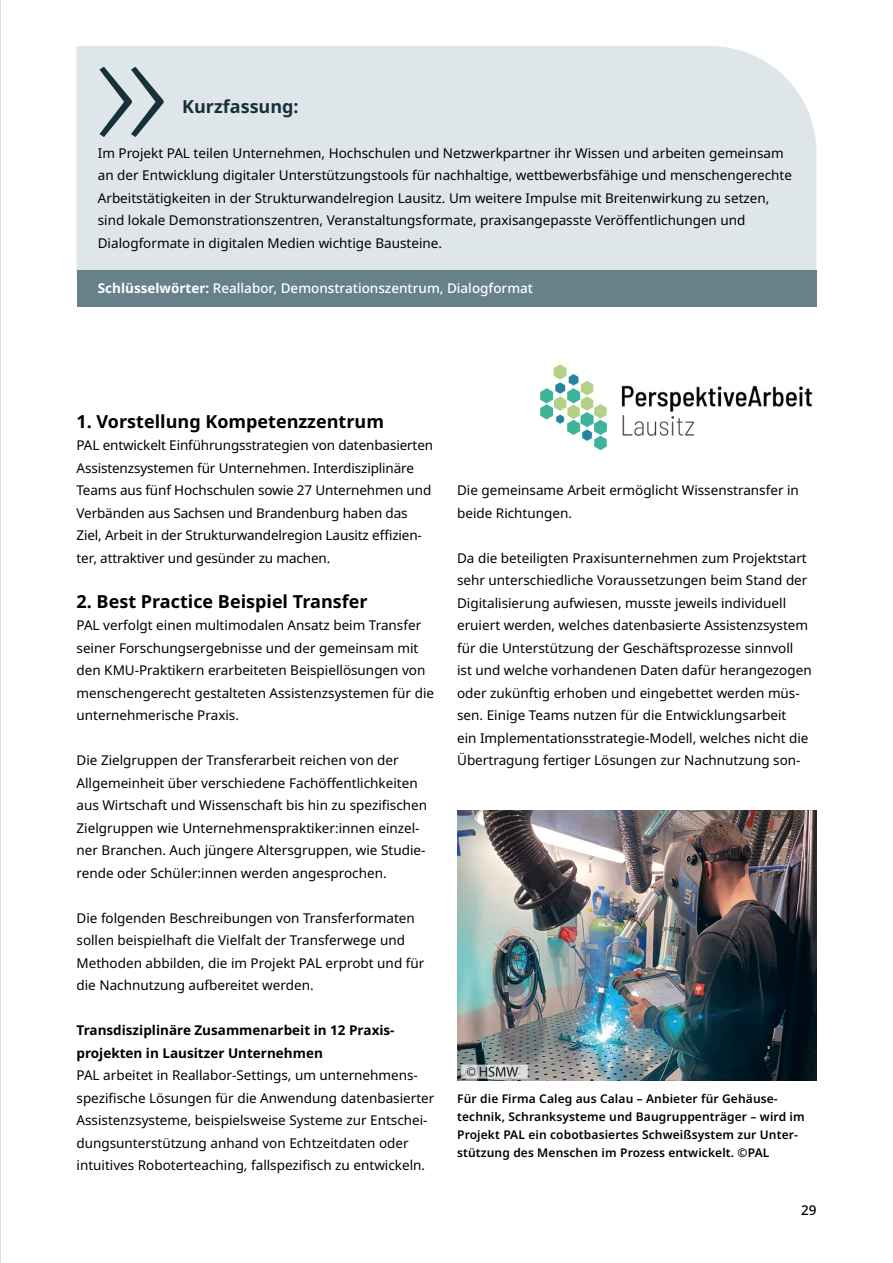
<style>
.page{position:relative;width:893px;height:1263px;background:#fff}
.page>*{position:absolute;margin:0;border:0;box-sizing:border-box;transform-origin:0 0}
.H1_Headline{font:200 180px "Noto Sans";color:#17313a}
.h2_Zwischenüberschriften{font:700 18px "Noto Sans";color:#000}
.h2_Zwischenüberschriften-2{font:700 18px "Noto Sans";color:#17313a}
.p_fliesstext_mit_Abstand{font:13.5px/22.5px "Noto Sans";color:#000}
.h2_Zwischenüberschriften-3{font:13.5px/22.5px "Noto Sans";letter-spacing:-.01em;color:#000}
.p_fliesstext_mit_Abstand-2{font:700 13.5px/22.5px "Noto Sans";color:#000}
.p_fliesstext_mit_Abstand-3{font:500 13.5px "Noto Sans";color:#fff}
.t1{font:500 13.5px "Noto Sans";color:#000}
.t2{font:600 12px/18px "Noto Sans";letter-spacing:.01em;color:#000}
.s1{font-weight:700}
</style>
<div class="page">
<div style="left:77px;top:46px;width:739px;height:224px;background:#dfe6ea"></div>
<div style="left:77px;top:270px;width:739px;height:37px;background:#678188"></div>
<img style="left:540px;top:364px;width:273px;height:87px">
<img style="left:457px;top:811px;width:359px;height:270px">
<svg style="left:0;top:845px;width:1px;height:418px"></svg>
<p class="H1_Headline" style="left:94px;top:-42px;width:76px">»</p>
<p class="p_fliesstext_mit_Abstand" style="left:98px;top:142px;width:696px">Im Projekt PAL teilen Unternehmen, Hochschulen und Netzwerkpartner ihr Wissen und arbeiten gemeinsam an der Entwicklung digitaler Unterstützungstools für nachhaltige, wettbewerbsfähige und menschengerechte Arbeitstätigkeiten in der Strukturwandelregion Lausitz. Um weitere Impulse mit Breitenwirkung zu setzen, sind lokale Demonstrationszentren, Veranstaltungsformate, praxisangepasste Veröffentlichungen und Dialogformate in digitalen Medien wichtige Bausteine.</p>
<p class="p_fliesstext_mit_Abstand-3" style="left:98px;top:278px;width:437px"><span class="s1">Schlüsselwörter:</span> Reallabor, Demonstrationszentrum, Dialogformat</p>
<p class="h2_Zwischenüberschriften-2" style="left:182px;top:93px;width:118px">Kurzfassung:</p>
<p class="h2_Zwischenüberschriften" style="left:77px;top:408px;width:309px">1. Vorstellung Kompetenzzentrum</p>
<p class="h2_Zwischenüberschriften-3" style="left:77px;top:434px;width:358px">PAL entwickelt Einführungsstrategien von datenbasierten Assistenzsystemen für Unternehmen. Interdisziplinäre Teams aus fünf Hochschulen sowie 27 Unternehmen und Verbänden aus Sachsen und Brandenburg haben das Ziel, Arbeit in der Strukturwandelregion Lausitz effizien&shy;ter, attraktiver und gesünder zu machen.</p>
<p class="h2_Zwischenüberschriften" style="left:77px;top:588px;width:293px">2. Best Practice Beispiel Transfer</p>
<p class="p_fliesstext_mit_Abstand" style="left:77px;top:614px;width:359px">PAL verfolgt einen multimodalen Ansatz beim Transfer seiner Forschungsergebnisse und der gemeinsam mit den KMU-Praktikern erarbeiteten Beispiellösungen von menschengerecht gestalteten Assistenzsystemen für die unternehmerische Praxis.</p>
<p class="p_fliesstext_mit_Abstand" style="left:77px;top:749px;width:352px">Die Zielgruppen der Transferarbeit reichen von der Allgemeinheit über verschiedene Fachöffentlichkeiten aus Wirtschaft und Wissenschaft bis hin zu spezifischen Zielgruppen wie Unternehmenspraktiker:innen einzel&shy;ner Branchen. Auch jüngere Altersgruppen, wie Studie&shy;rende oder Schüler:innen werden angesprochen.</p>
<p class="p_fliesstext_mit_Abstand" style="left:77px;top:907px;width:349px">Die folgenden Beschreibungen von Transferformaten sollen beispielhaft die Vielfalt der Transferwege und Methoden abbilden, die im Projekt PAL erprobt und für die Nachnutzung aufbereitet werden.</p>
<p class="p_fliesstext_mit_Abstand-2" style="left:77px;top:1019px;width:320px">Transdisziplinäre Zusammenarbeit in 12 Praxis&shy;projekten in Lausitzer Unternehmen</p>
<p class="p_fliesstext_mit_Abstand" style="left:77px;top:1064px;width:359px">PAL arbeitet in Reallabor-Settings, um unternehmens&shy;spezifische Lösungen für die Anwendung datenbasierter Assistenzsysteme, beispielsweise Systeme zur Entschei&shy;dungsunterstützung anhand von Echtzeitdaten oder intuitives Roboterteaching, fallspezifisch zu entwickeln.</p>
<p class="p_fliesstext_mit_Abstand" style="left:457px;top:479px;width:343px">Die gemeinsame Arbeit ermöglicht Wissenstransfer in beide Richtungen.</p>
<p class="p_fliesstext_mit_Abstand" style="left:457px;top:547px;width:356px">Da die beteiligten Praxisunternehmen zum Projektstart sehr unterschiedliche Voraussetzungen beim Stand der Digitalisierung aufwiesen, musste jeweils individuell eruiert werden, welches datenbasierte Assistenzsystem für die Unterstützung der Geschäftsprozesse sinnvoll<br>ist und welche vorhandenen Daten dafür herangezogen oder zukünftig erhoben und eingebettet werden müs&shy;sen. Einige Teams nutzen für die Entwicklungsarbeit<br>ein Implementationsstrategie-Modell, welches nicht die Übertragung fertiger Lösungen zur Nachnutzung son-</p>
<p class="t2" style="left:457px;top:1089px;width:349px">Für die Firma Caleg aus Calau – Anbieter für Gehäuse&shy;technik, Schranksysteme und Baugruppenträger – wird im Projekt PAL ein cobotbasiertes Schweißsystem zur Unter&shy;stützung des Menschen im Prozess entwickelt. ©PAL</p>
<p class="t1" style="left:801px;top:1201px;width:17px">29</p>
</div>
